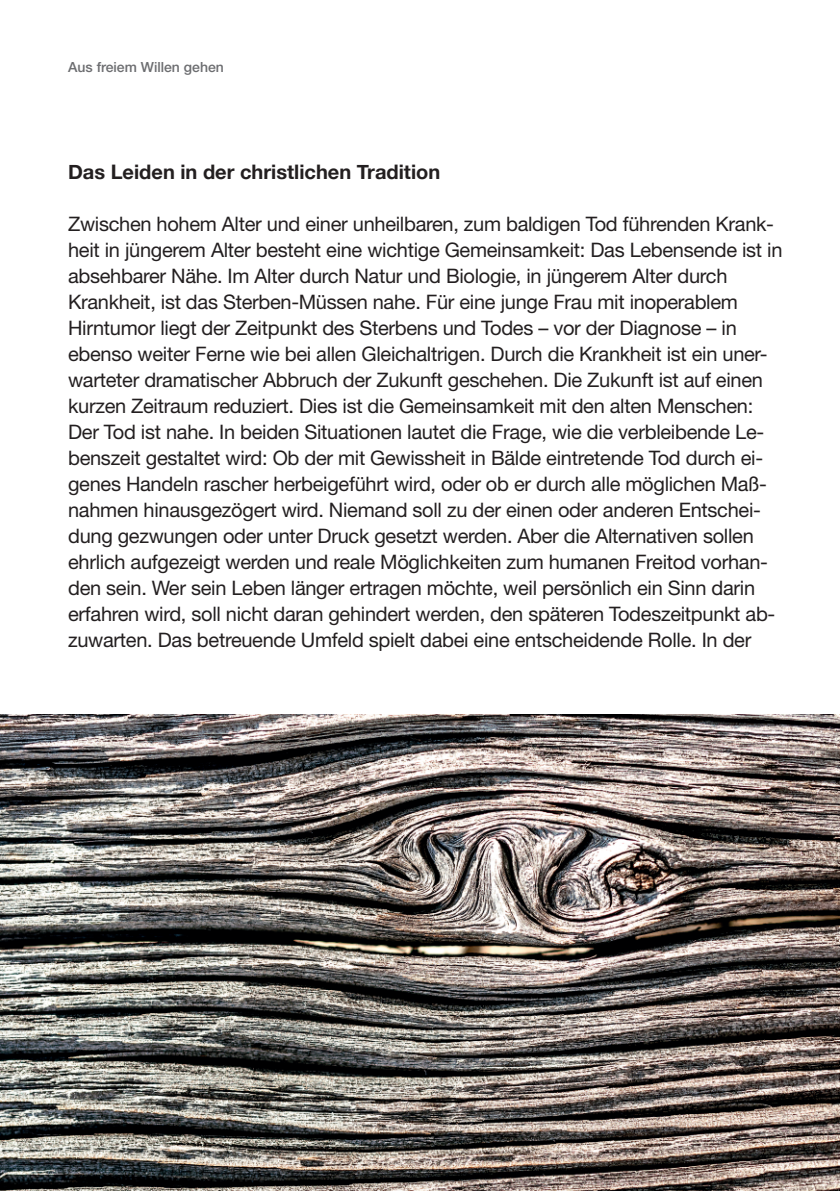
<style>
.page{position:relative;width:840px;height:1191px;background:#fff}
.page>*{position:absolute;margin:0;border:0;box-sizing:border-box;transform-origin:0 0}
.t1{font:20px/26px "Helvetica Neue";letter-spacing:-.015em;color:#231f20}
.t2{font:700 20px "Helvetica Neue";color:#231f20}
.t3{font:500 14px "Helvetica Neue";color:#6c6d70}
</style>
<div class="page">
<img style="left:0;top:714px;width:839px;height:477px">
<p class="t3" style="left:68px;top:62px;width:157px">Aus freiem Willen gehen</p>
<p class="t2" style="left:68px;top:160px;width:373px">Das Leiden in der christlichen Tradition</p>
<p class="t1" style="left:68px;top:211px;width:715px">Zwischen hohem Alter und einer unheilbaren, zum baldigen Tod führenden Krank&shy;heit in jüngerem Alter besteht eine wichtige Gemeinsamkeit: Das Lebensende ist in absehbarer Nähe. Im Alter durch Natur und Biologie, in jüngerem Alter durch Krankheit, ist das Sterben-Müssen nahe. Für eine junge Frau mit inoperablem Hirntumor liegt der Zeitpunkt des Sterbens und Todes – vor der Diagnose – in ebenso weiter Ferne wie bei allen Gleichaltrigen. Durch die Krankheit ist ein uner&shy;warteter dramatischer Abbruch der Zukunft geschehen. Die Zukunft ist auf einen kurzen Zeitraum reduziert. Dies ist die Gemeinsamkeit mit den alten Menschen:<br>Der Tod ist nahe. In beiden Situationen lautet die Frage, wie die verbleibende Le&shy;benszeit gestaltet wird: Ob der mit Gewissheit in Bälde eintretende Tod durch ei&shy;genes Handeln rascher herbeigeführt wird, oder ob er durch alle möglichen Maß&shy;nahmen hinausgezögert wird. Niemand soll zu der einen oder anderen Entschei&shy;dung gezwungen oder unter Druck gesetzt werden. Aber die Alternativen sollen ehrlich aufgezeigt werden und reale Möglichkeiten zum humanen Freitod vorhan&shy;den sein. Wer sein Leben länger ertragen möchte, weil persönlich ein Sinn darin erfahren wird, soll nicht daran gehindert werden, den späteren Todeszeitpunkt ab&shy;zuwarten. Das betreuende Umfeld spielt dabei eine entscheidende Rolle. In der</p>
</div>
